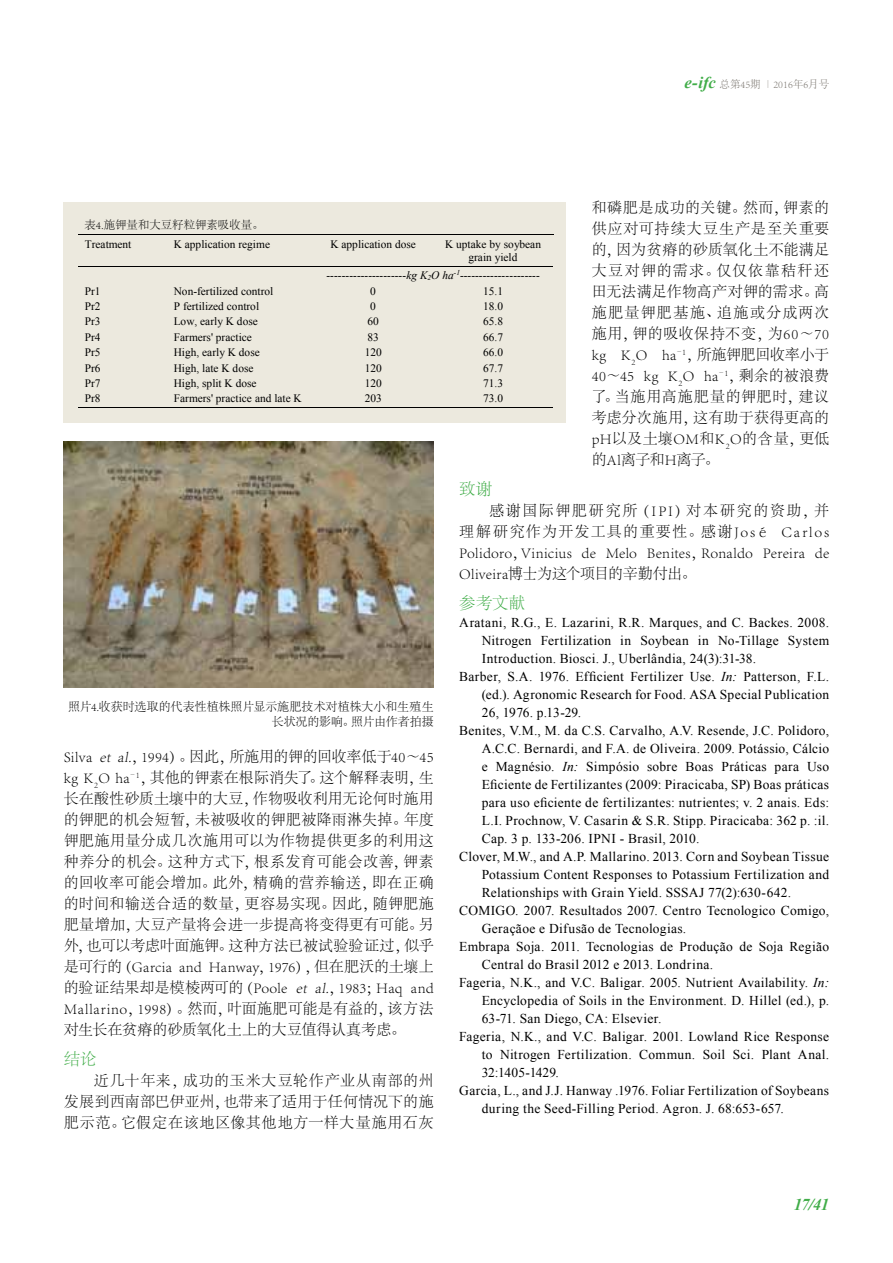
<style>
.page{position:relative;width:893px;height:1263px;background:#fff}
.page>*{position:absolute;margin:0;border:0;box-sizing:border-box;transform-origin:0 0}
.t1{font:300 16.5px "Adobe Song Std";color:#41ad49}
.t2{font:italic 700 16.5px "Times New Roman";color:#41ad49}
.t3{font:300 15px/21px "Adobe Song Std";letter-spacing:.015em;color:#000;text-align:justify}
.t4{font:13.5px "Times New Roman";letter-spacing:.025em;color:#000}
.t5{font:13.5px "Times New Roman";letter-spacing:-.005em;color:#000}
.t6{font:13.5px "Times New Roman";color:#000}
.t7{font:300 12px/14.4px "Adobe Song Std";letter-spacing:-.01em;color:#000;text-align:right}
.t8{font:11.4px/13px "Times New Roman";color:#000;text-align:center}
.t9{font:italic 11.4px "Times New Roman";color:#000}
.t10{font:300 11.4px "Adobe Song Std";color:#000}
.t11{font:300 10.5px "Adobe Song Std";color:#746f68}
.s1{font-family:"Times New Roman";font-weight:700;font-style:italic;font-size:16.5px;color:#41ad49}
.s2{font-style:italic}
</style>
<div class="page">
<div style="left:64px;top:203px;width:502px;height:220px;background:#ece9de"></div>
<hr style="left:79px;top:234px;width:89px;height:1px;background:#000">
<hr style="left:168px;top:234px;width:145px;height:1px;background:#000">
<hr style="left:314px;top:234px;width:119px;height:1px;background:#000">
<hr style="left:434px;top:234px;width:119px;height:1px;background:#000">
<hr style="left:79px;top:266px;width:89px;height:1px;background:#000">
<hr style="left:168px;top:266px;width:145px;height:1px;background:#000">
<hr style="left:314px;top:266px;width:119px;height:1px;background:#000">
<hr style="left:434px;top:266px;width:119px;height:1px;background:#000">
<hr style="left:78px;top:408px;width:90px;height:1px;background:#000">
<hr style="left:168px;top:408px;width:145px;height:1px;background:#000">
<hr style="left:313px;top:408px;width:120px;height:1px;background:#000">
<hr style="left:433px;top:408px;width:120px;height:1px;background:#000">
<img style="left:64px;top:441px;width:370px;height:246px">
<p class="t10" style="left:84px;top:218px;width:181px">表4.施钾量和大豆籽粒钾素吸收量。</p>
<p class="t8" style="left:85px;top:237px;width:48px">Treatment</p>
<p class="t8" style="left:174px;top:237px;width:98px">K application regime</p>
<p class="t8" style="left:330px;top:237px;width:87px">K application dose</p>
<p class="t8" style="left:445px;top:237px;width:97px">K uptake by soybean grain yield</p>
<p class="t9" style="left:326px;top:267px;width:215px">---------------------kg K<sub>2</sub>O ha<sup>-1</sup>---------------------</p>
<p class="t8" style="left:85px;top:284px;width:17px">Pr1</p>
<p class="t8" style="left:174px;top:284px;width:101px">Non-fertilized control</p>
<p class="t8" style="left:370px;top:284px;width:7px">0</p>
<p class="t8" style="left:483px;top:284px;width:22px">15.1</p>
<p class="t8" style="left:85px;top:299px;width:17px">Pr2</p>
<p class="t8" style="left:174px;top:299px;width:87px">P fertilized control</p>
<p class="t8" style="left:370px;top:299px;width:7px">0</p>
<p class="t8" style="left:483px;top:299px;width:22px">18.0</p>
<p class="t8" style="left:85px;top:315px;width:17px">Pr3</p>
<p class="t8" style="left:174px;top:315px;width:86px">Low, early K dose</p>
<p class="t8" style="left:368px;top:315px;width:13px">60</p>
<p class="t8" style="left:483px;top:315px;width:22px">65.8</p>
<p class="t8" style="left:85px;top:330px;width:17px">Pr4</p>
<p class="t8" style="left:174px;top:330px;width:80px">Farmers' practice</p>
<p class="t8" style="left:368px;top:330px;width:13px">83</p>
<p class="t8" style="left:483px;top:330px;width:22px">66.7</p>
<p class="t8" style="left:85px;top:346px;width:17px">Pr5</p>
<p class="t8" style="left:174px;top:346px;width:88px">High, early K dose</p>
<p class="t8" style="left:365px;top:346px;width:19px">120</p>
<p class="t8" style="left:483px;top:346px;width:22px">66.0</p>
<p class="t8" style="left:85px;top:361px;width:17px">Pr6</p>
<p class="t8" style="left:174px;top:361px;width:81px">High, late K dose</p>
<p class="t8" style="left:365px;top:361px;width:19px">120</p>
<p class="t8" style="left:483px;top:361px;width:22px">67.7</p>
<p class="t8" style="left:85px;top:376px;width:17px">Pr7</p>
<p class="t8" style="left:174px;top:376px;width:84px">High, split K dose</p>
<p class="t8" style="left:365px;top:376px;width:19px">120</p>
<p class="t8" style="left:483px;top:376px;width:22px">71.3</p>
<p class="t8" style="left:85px;top:392px;width:17px">Pr8</p>
<p class="t8" style="left:174px;top:392px;width:130px">Farmers' practice and late K</p>
<p class="t8" style="left:365px;top:392px;width:19px">203</p>
<p class="t8" style="left:483px;top:392px;width:22px">73.0</p>
<p class="t11" style="left:684px;top:78px;width:146px"><span class="s1">e-ifc</span> 总第45期 ∣2016年6月号</p>
<p class="t3" style="left:592px;top:197px;width:239px">和磷肥是成功的关键。然而，钾素的供应对可持续大豆生产是至关重要的，因为贫瘠的砂质氧化土不能满足大豆对钾的需求。仅仅依靠秸秆还田无法满足作物高产对钾的需求。高施肥量钾肥基施、追施或分成两次施用，钾的吸收保持不变，为60～70 kg K<sub>2</sub>O ha<sup>–1</sup>，所施钾肥回收率小于40～45 kg K<sub>2</sub>O ha<sup>–1</sup>，剩余的被浪费了。当施用高施肥量的钾肥时，建议考虑分次施用，这有助于获得更高的pH以及土壤OM和K<sub>2</sub>O的含量，更低的Al离子和H离子。</p>
<p class="t7" style="left:68px;top:700px;width:367px">照片4.收获时选取的代表性植株照片显示施肥技术对植株大小和生殖生长状况的影响。照片由作者拍摄</p>
<p class="t3" style="left:64px;top:746px;width:371px">Silva <span class="s2">et al.</span>，1994）。因此，所施用的钾的回收率低于40～45 kg K<sub>2</sub>O ha<sup>–1</sup>，其他的钾素在根际消失了。这个解释表明，生长在酸性砂质土壤中的大豆，作物吸收利用无论何时施用的钾肥的机会短暂，未被吸收的钾肥被降雨淋失掉。年度钾肥施用量分成几次施用可以为作物提供更多的利用这种养分的机会。这种方式下，根系发育可能会改善，钾素的回收率可能会增加。此外，精确的营养输送，即在正确的时间和输送合适的数量，更容易实现。因此，随钾肥施肥量增加，大豆产量将会进一步提高将变得更有可能。另外，也可以考虑叶面施钾。这种方法已被试验验证过，似乎是可行的（Garcia and Hanway，1976），但在肥沃的土壤上的验证结果却是模棱两可的（Poole <span class="s2">et al.</span>，1983；Haq and Mallarino，1998）。然而，叶面施肥可能是有益的，该方法对生长在贫瘠的砂质氧化土上的大豆值得认真考虑。</p>
<p class="t1" style="left:64px;top:1050px;width:34px">结论</p>
<p class="t3" style="left:64px;top:1070px;width:371px;text-indent:30px">近几十年来，成功的玉米大豆轮作产业从南部的州发展到西南部巴伊亚州，也带来了适用于任何情况下的施肥示范。它假定在该地区像其他地方一样大量施用石灰</p>
<p class="t1" style="left:459px;top:480px;width:34px">致谢</p>
<p class="t3" style="left:459px;top:500px;width:371px;text-indent:30px">感谢国际钾肥研究所（IPI）对本研究的资助，并理解研究作为开发工具的重要性。感谢José Carlos Polidoro，Vinicius de Melo Benites，Ronaldo Pereira de Oliveira博士为这个项目的辛勤付出。</p>
<p class="t1" style="left:459px;top:594px;width:67px">参考文献</p>
<p class="t4" style="left:459px;top:613px;width:371px">Aratani, R.G., E. Lazarini, R.R. Marques, and C. Backes. 2008.</p>
<p class="t4" style="left:482px;top:631px;width:349px">Nitrogen Fertilization in Soybean in No-Tillage System</p>
<p class="t4" style="left:482px;top:649px;width:276px">Introduction. Biosci. J., Uberlândia, 24(3):31-38.</p>
<p class="t4" style="left:459px;top:667px;width:371px">Barber, S.A. 1976. Efficient Fertilizer Use. <span class="s2">In:</span> Patterson, F.L.</p>
<p class="t4" style="left:482px;top:685px;width:349px">(ed.). Agronomic Research for Food. ASA Special Publication</p>
<p class="t5" style="left:482px;top:703px;width:101px">26, 1976. p.13-29.</p>
<p class="t4" style="left:459px;top:721px;width:371px">Benites, V.M., M. da C.S. Carvalho, A.V. Resende, J.C. Polidoro,</p>
<p class="t4" style="left:482px;top:739px;width:349px">A.C.C. Bernardi, and F.A. de Oliveira. 2009. Potássio, Cálcio</p>
<p class="t4" style="left:482px;top:757px;width:349px">e Magnésio. <span class="s2">In:</span> Simpósio sobre Boas Práticas para Uso</p>
<p class="t4" style="left:482px;top:775px;width:349px">Eficiente de Fertilizantes (2009: Piracicaba, SP) Boas práticas</p>
<p class="t4" style="left:482px;top:793px;width:349px">para uso eficiente de fertilizantes: nutrientes; v. 2 anais. Eds:</p>
<p class="t4" style="left:482px;top:811px;width:349px">L.I. Prochnow, V. Casarin &amp; S.R. Stipp. Piracicaba: 362 p. :il.</p>
<p class="t4" style="left:482px;top:829px;width:219px">Cap. 3 p. 133-206. IPNI - Brasil, 2010.</p>
<p class="t4" style="left:459px;top:847px;width:371px">Clover, M.W., and A.P. Mallarino. 2013. Corn and Soybean Tissue</p>
<p class="t4" style="left:482px;top:865px;width:349px">Potassium Content Responses to Potassium Fertilization and</p>
<p class="t4" style="left:482px;top:883px;width:311px">Relationships with Grain Yield. SSSAJ 77(2):630-642.</p>
<p class="t4" style="left:459px;top:901px;width:371px">COMIGO. 2007. Resultados 2007. Centro Tecnologico Comigo,</p>
<p class="t4" style="left:482px;top:919px;width:206px">Geraçãoe e Difusão de Tecnologias.</p>
<p class="t4" style="left:459px;top:937px;width:371px">Embrapa Soja. 2011. Tecnologias de Produção de Soja Região</p>
<p class="t4" style="left:482px;top:955px;width:233px">Central do Brasil 2012 e 2013. Londrina.</p>
<p class="t4" style="left:459px;top:973px;width:371px">Fageria, N.K., and V.C. Baligar. 2005. Nutrient Availability. <span class="s2">In:</span></p>
<p class="t4" style="left:482px;top:991px;width:349px">Encyclopedia of Soils in the Environment. D. Hillel (ed.), p.</p>
<p class="t4" style="left:482px;top:1009px;width:181px">63-71. San Diego, CA: Elsevier.</p>
<p class="t4" style="left:459px;top:1027px;width:371px">Fageria, N.K., and V.C. Baligar. 2001. Lowland Rice Response</p>
<p class="t4" style="left:482px;top:1045px;width:349px">to Nitrogen Fertilization. Commun. Soil Sci. Plant Anal.</p>
<p class="t6" style="left:482px;top:1063px;width:79px">32:1405-1429.</p>
<p class="t4" style="left:459px;top:1081px;width:371px">Garcia, L., and J.J. Hanway .1976. Foliar Fertilization of Soybeans</p>
<p class="t4" style="left:482px;top:1099px;width:304px">during the Seed-Filling Period. Agron. J. 68:653-657.</p>
<p class="t2" style="left:794px;top:1193px;width:37px">17/41</p>
</div>
